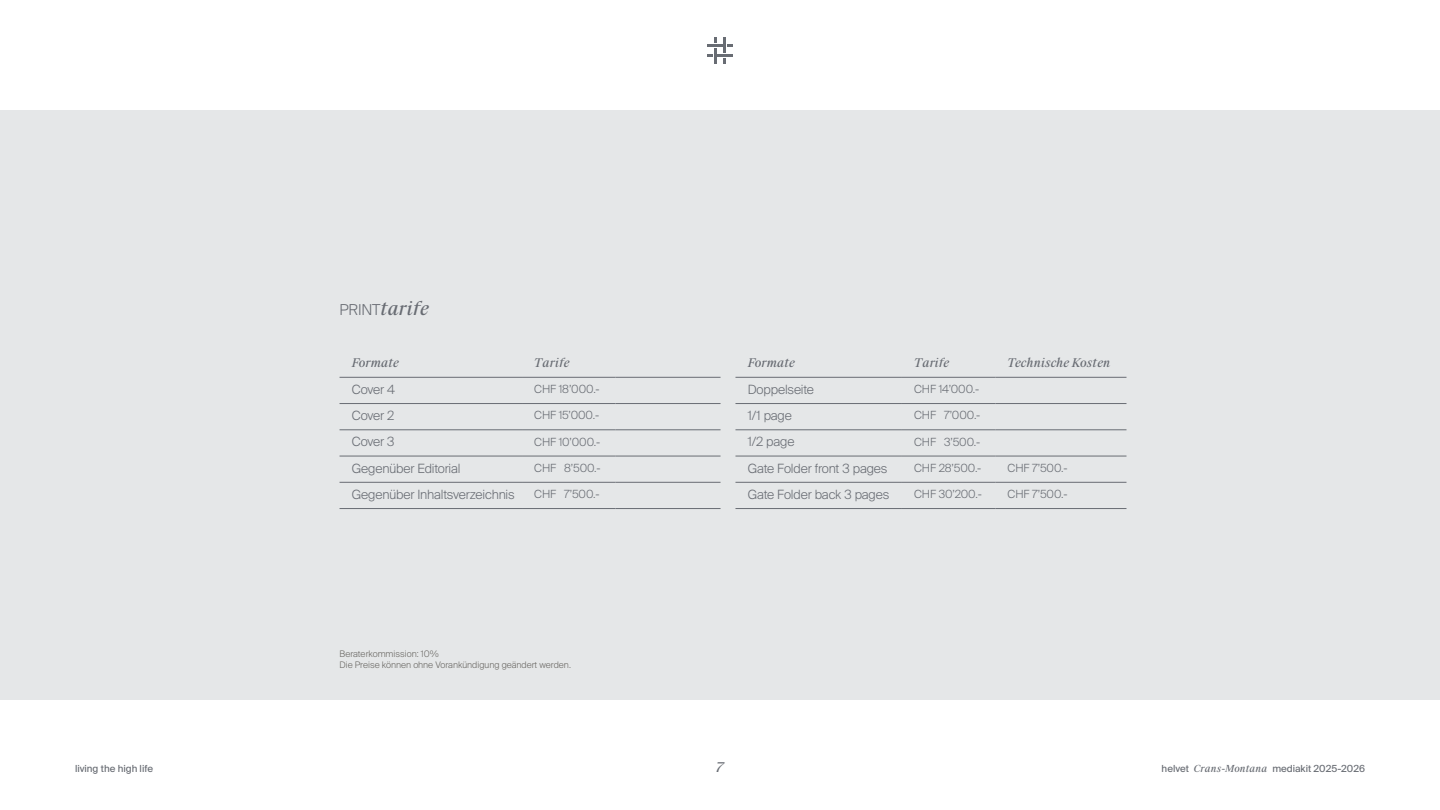
<style>
.page{position:relative;width:1440px;height:810px;background:#fff}
.page>*{position:absolute;margin:0;border:0;box-sizing:border-box;transform-origin:0 0}
.t1{font:italic 18.3px "Suisse Works";color:#686c73}
.t2{font:italic 13.5px "Suisse Works";color:#686c73}
.t3{font:300 12.75px "Suisse Intl";letter-spacing:-.01em;color:#686c73}
.t4{font:italic 12px "Suisse Works";color:#686c73}
.t5{font:300 11.25px "Suisse Intl";letter-spacing:-.005em;color:#686c73}
.t6{font:9.75px "Suisse Intl";color:#686c73}
.t7{font:300 9px/10.4px "Suisse Intl";color:#6a6864}
.s1{font-family:"Suisse Intl";font-weight:300;font-style:normal;font-size:15px}
.s2{font-family:"Suisse Works";font-style:italic}
</style>
<div class="page">
<hr style="left:714px;top:48px;width:3px;height:15px;background:#686c73">
<hr style="left:723px;top:38px;width:3px;height:15px;background:#686c73">
<svg style="left:707px;top:54px;width:26px;height:9px"></svg>
<svg style="left:707px;top:38px;width:26px;height:9px"></svg>
<div style="left:0;top:110px;width:1440px;height:590px;background:#e5e7e8"></div>
<hr style="left:340px;top:377px;width:182px;height:1px;background:#686c73">
<hr style="left:522px;top:377px;width:93px;height:1px;background:#686c73">
<hr style="left:615px;top:377px;width:106px;height:1px;background:#686c73">
<hr style="left:340px;top:403px;width:182px;height:1px;background:#686c73">
<hr style="left:522px;top:403px;width:93px;height:1px;background:#686c73">
<hr style="left:615px;top:403px;width:106px;height:1px;background:#686c73">
<hr style="left:340px;top:430px;width:182px;height:1px;background:#686c73">
<hr style="left:522px;top:430px;width:93px;height:1px;background:#686c73">
<hr style="left:615px;top:430px;width:106px;height:1px;background:#686c73">
<hr style="left:340px;top:456px;width:182px;height:1px;background:#686c73">
<hr style="left:522px;top:456px;width:93px;height:1px;background:#686c73">
<hr style="left:615px;top:456px;width:106px;height:1px;background:#686c73">
<hr style="left:340px;top:482px;width:182px;height:1px;background:#686c73">
<hr style="left:522px;top:482px;width:93px;height:1px;background:#686c73">
<hr style="left:615px;top:482px;width:106px;height:1px;background:#686c73">
<hr style="left:340px;top:508px;width:182px;height:1px;background:#686c73">
<hr style="left:522px;top:508px;width:93px;height:1px;background:#686c73">
<hr style="left:615px;top:508px;width:106px;height:1px;background:#686c73">
<hr style="left:735px;top:377px;width:167px;height:1px;background:#686c73">
<hr style="left:902px;top:377px;width:93px;height:1px;background:#686c73">
<hr style="left:995px;top:377px;width:132px;height:1px;background:#686c73">
<hr style="left:735px;top:403px;width:167px;height:1px;background:#686c73">
<hr style="left:902px;top:403px;width:93px;height:1px;background:#686c73">
<hr style="left:995px;top:403px;width:132px;height:1px;background:#686c73">
<hr style="left:735px;top:430px;width:167px;height:1px;background:#686c73">
<hr style="left:902px;top:430px;width:93px;height:1px;background:#686c73">
<hr style="left:995px;top:430px;width:132px;height:1px;background:#686c73">
<hr style="left:735px;top:456px;width:167px;height:1px;background:#686c73">
<hr style="left:902px;top:456px;width:93px;height:1px;background:#686c73">
<hr style="left:995px;top:456px;width:132px;height:1px;background:#686c73">
<hr style="left:735px;top:482px;width:167px;height:1px;background:#686c73">
<hr style="left:902px;top:482px;width:93px;height:1px;background:#686c73">
<hr style="left:995px;top:482px;width:132px;height:1px;background:#686c73">
<hr style="left:735px;top:508px;width:167px;height:1px;background:#686c73">
<hr style="left:902px;top:508px;width:93px;height:1px;background:#686c73">
<hr style="left:995px;top:508px;width:132px;height:1px;background:#686c73">
<h1 class="t1" style="left:340px;top:297px;width:91px"><span class="s1">PRINT</span>tarife</h1>
<p class="t4" style="left:352px;top:355px;width:49px">Formate</p>
<p class="t4" style="left:534px;top:355px;width:37px">Tarife</p>
<p class="t3" style="left:352px;top:382px;width:45px">Cover 4</p>
<p class="t5" style="left:534px;top:383px;width:67px">CHF 18’000.-</p>
<p class="t3" style="left:352px;top:408px;width:44px">Cover 2</p>
<p class="t5" style="left:534px;top:409px;width:66px">CHF 15’000.-</p>
<p class="t3" style="left:352px;top:434px;width:44px">Cover 3</p>
<p class="t5" style="left:534px;top:435px;width:67px">CHF 10’000.-</p>
<p class="t3" style="left:352px;top:461px;width:110px">Gegenüber Editorial</p>
<p class="t5" style="left:534px;top:462px;width:68px">CHF 8’500.-</p>
<p class="t3" style="left:352px;top:487px;width:164px">Gegenüber Inhaltsverzeichnis</p>
<p class="t5" style="left:534px;top:488px;width:67px">CHF 7’500.-</p>
<p class="t7" style="left:340px;top:649px;width:233px">Beraterkommission: 10%<br>Die Preise können ohne Vorankündigung geändert werden.</p>
<p class="t4" style="left:748px;top:355px;width:49px">Formate</p>
<p class="t4" style="left:914px;top:355px;width:37px">Tarife</p>
<p class="t4" style="left:1008px;top:355px;width:104px">Technische Kosten</p>
<p class="t3" style="left:748px;top:382px;width:68px">Doppelseite</p>
<p class="t5" style="left:914px;top:383px;width:67px">CHF 14’000.-</p>
<p class="t3" style="left:748px;top:408px;width:46px">1/1 page</p>
<p class="t5" style="left:914px;top:409px;width:68px">CHF 7’000.-</p>
<p class="t3" style="left:748px;top:434px;width:48px">1/2 page</p>
<p class="t5" style="left:914px;top:435px;width:67px">CHF 3’500.-</p>
<p class="t3" style="left:748px;top:461px;width:141px">Gate Folder front 3 pages</p>
<p class="t5" style="left:914px;top:462px;width:69px">CHF 28’500.-</p>
<p class="t5" style="left:1008px;top:462px;width:61px">CHF 7’500.-</p>
<p class="t3" style="left:748px;top:487px;width:143px">Gate Folder back 3 pages</p>
<p class="t5" style="left:914px;top:488px;width:69px">CHF 30’200.-</p>
<p class="t5" style="left:1008px;top:488px;width:61px">CHF 7’500.-</p>
<p class="t6" style="left:75px;top:763px;width:80px">living the high life</p>
<p class="t2" style="left:716px;top:759px;width:9px">7</p>
<p class="t6" style="left:1162px;top:763px;width:205px">helvet <span class="s2">Crans-Montana</span> mediakit 2025-2026</p>
</div>
